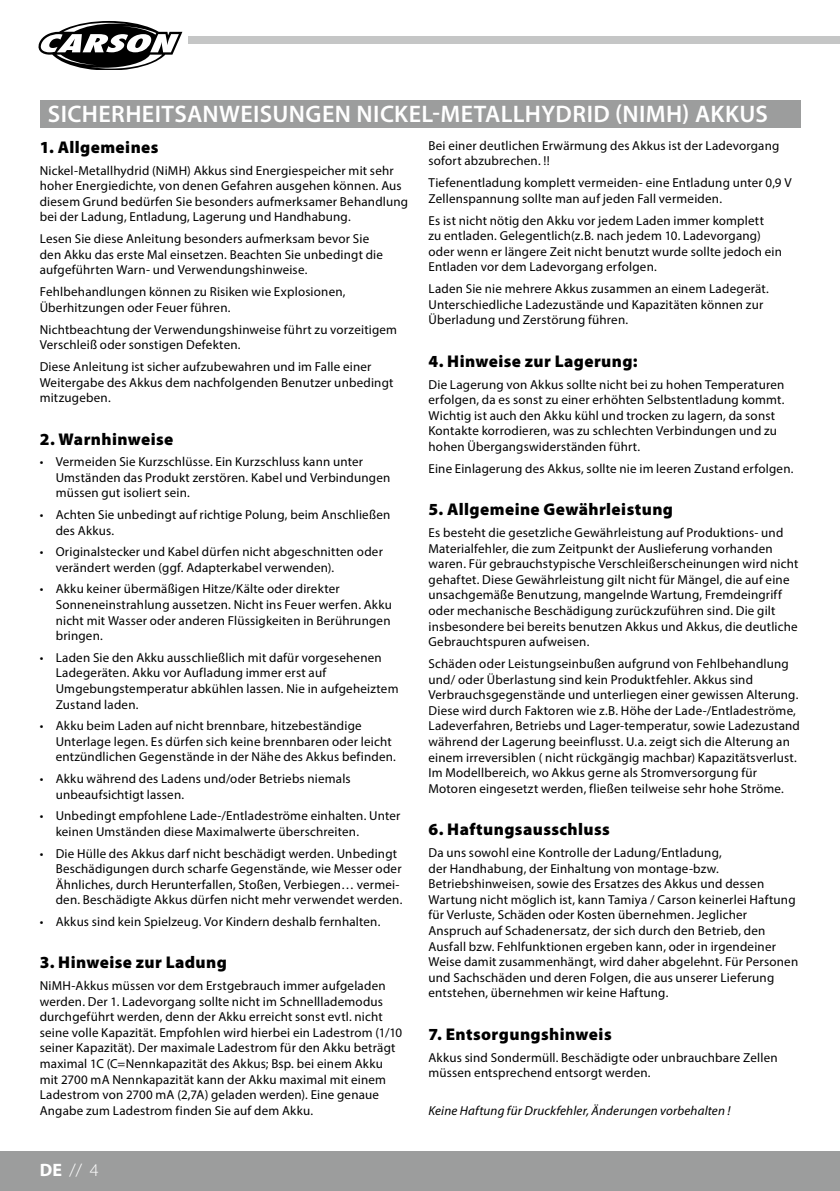
<style>
.page{position:relative;width:840px;height:1191px;background:#fff}
.page>*{position:absolute;margin:0;border:0;box-sizing:border-box;transform-origin:0 0}
.t1{font:600 24px "Myriad Pro";letter-spacing:.015em;color:#fff}
.t2{font:300 18px "Myriad Pro";color:#fff}
.t3{font:900 17px "Myriad Pro";letter-spacing:.025em;color:#000}
.t4{font:13px/15.6px "Myriad Pro";letter-spacing:.015em;color:#000}
.t5{font:italic 13px "Myriad Pro";letter-spacing:.015em;color:#000}
.s1{font-weight:700}
</style>
<div class="page">
<div style="left:0;top:1151px;width:839px;height:40px;background:#9c9d9d"></div>
<hr style="left:839px;top:1151px;width:1px;height:40px;background:#9c9d9d">
<div style="left:188px;top:36px;width:651px;height:8px;background:#c5c6c6"></div>
<svg style="left:38px;top:21px;width:145px;height:48px"></svg>
<div style="left:40px;top:100px;width:759px;height:28px;background:#9c9d9d"></div>
<h1 class="t1" style="left:48px;top:99px;width:721px">SICHERHEITSANWEISUNGEN NICKEL-METALLHYDRID (NIMH) AKKUS</h1>
<h3 class="t3" style="left:40px;top:136px;width:120px">1. Allgemeines</h3>
<p class="t4" style="left:40px;top:162px;width:370px">Nickel-Metallhydrid (NiMH) Akkus sind Energiespeicher mit sehr hoher Energiedichte, von denen Gefahren ausgehen können. Aus diesem Grund bedürfen Sie besonders aufmerksamer Behandlung bei der Ladung, Entladung, Lagerung und Handhabung.</p>
<p class="t4" style="left:40px;top:231px;width:344px">Lesen Sie diese Anleitung besonders aufmerksam bevor Sie den Akku das erste Mal einsetzen. Beachten Sie unbedingt die aufgeführten Warn- und Verwendungshinweise.</p>
<p class="t4" style="left:40px;top:284px;width:307px">Fehlbehandlungen können zu Risiken wie Explosionen,<br>Überhitzungen oder Feuer führen.</p>
<p class="t4" style="left:40px;top:321px;width:359px">Nichtbeachtung der Verwendungshinweise führt zu vorzeitigem<br>Verschleiß oder sonstigen Defekten.</p>
<p class="t4" style="left:40px;top:359px;width:355px">Diese Anleitung ist sicher aufzubewahren und im Falle einer<br>Weitergabe des Akkus dem nachfolgenden Benutzer unbedingt mitzugeben.</p>
<h3 class="t3" style="left:40px;top:427px;width:135px">2. Warnhinweise</h3>
<p class="t4" style="left:56px;top:454px;width:336px;text-indent:-16px">• Vermeiden Sie Kurzschlüsse. Ein Kurzschluss kann unter<br>Umständen das Produkt zerstören. Kabel und Verbindungen müssen gut isoliert sein.</p>
<p class="t4" style="left:56px;top:506px;width:336px;text-indent:-16px">• Achten Sie unbedingt auf richtige Polung, beim Anschließen des Akkus.</p>
<p class="t4" style="left:56px;top:544px;width:328px;text-indent:-16px">• Originalstecker und Kabel dürfen nicht abgeschnitten oder verändert werden (ggf. Adapterkabel verwenden).</p>
<p class="t4" style="left:56px;top:581px;width:337px;text-indent:-16px">• Akku keiner übermäßigen Hitze/Kälte oder direkter Sonneneinstrahlung aussetzen. Nicht ins Feuer werfen. Akku nicht mit Wasser oder anderen Flüssigkeiten in Berührungen bringen.</p>
<p class="t4" style="left:56px;top:649px;width:344px;text-indent:-16px">• Laden Sie den Akku ausschließlich mit dafür vorgesehenen Ladegeräten. Akku vor Aufladung immer erst auf Umgebungstemperatur abkühlen lassen. Nie in aufgeheiztem Zustand laden.</p>
<p class="t4" style="left:56px;top:718px;width:341px;text-indent:-16px">• Akku beim Laden auf nicht brennbare, hitzebeständige<br>Unterlage legen. Es dürfen sich keine brennbaren oder leicht entzündlichen Gegenstände in der Nähe des Akkus befinden.</p>
<p class="t4" style="left:56px;top:770px;width:296px;text-indent:-16px">• Akku während des Ladens und/oder Betriebs niemals unbeaufsichtigt lassen.</p>
<p class="t4" style="left:56px;top:808px;width:346px;text-indent:-16px">• Unbedingt empfohlene Lade-/Entladeströme einhalten. Unter keinen Umständen diese Maximalwerte überschreiten.</p>
<p class="t4" style="left:56px;top:845px;width:348px;text-indent:-16px">• Die Hülle des Akkus darf nicht beschädigt werden. Unbedingt Beschädigungen durch scharfe Gegenstände, wie Messer oder Ähnliches, durch Herunterfallen, Stoßen, Verbiegen… vermei&shy;den. Beschädigte Akkus dürfen nicht mehr verwendet werden.</p>
<p class="t4" style="left:40px;top:913px;width:342px">• Akkus sind kein Spielzeug. Vor Kindern deshalb fernhalten.</p>
<h3 class="t3" style="left:40px;top:951px;width:189px">3. Hinweise zur Ladung</h3>
<p class="t4" style="left:40px;top:977px;width:364px">NiMH-Akkus müssen vor dem Erstgebrauch immer aufgeladen werden. Der 1. Ladevorgang sollte nicht im Schnelllademodus durchgeführt werden, denn der Akku erreicht sonst evtl. nicht seine volle Kapazität. Empfohlen wird hierbei ein Ladestrom (1/10 seiner Kapazität). Der maximale Ladestrom für den Akku beträgt maximal 1C (C=Nennkapazität des Akkus; Bsp. bei einem Akku mit 2700 mA Nennkapazität kann der Akku maximal mit einem Ladestrom von 2700 mA (2,7A) geladen werden). Eine genaue Angabe zum Ladestrom finden Sie auf dem Akku.</p>
<h2 class="t2" style="left:40px;top:1159px;width:60px"><span class="s1">DE</span> // 4</h2>
<p class="t4" style="left:428px;top:137px;width:352px">Bei einer deutlichen Erwärmung des Akkus ist der Ladevorgang sofort abzubrechen. !!</p>
<p class="t4" style="left:428px;top:175px;width:364px">Tiefenentladung komplett vermeiden- eine Entladung unter 0,9 V<br>Zellenspannung sollte man auf jeden Fall vermeiden.</p>
<p class="t4" style="left:428px;top:212px;width:355px">Es ist nicht nötig den Akku vor jedem Laden immer komplett<br>zu entladen. Gelegentlich(z.B. nach jedem 10. Ladevorgang) oder wenn er längere Zeit nicht benutzt wurde sollte jedoch ein Entladen vor dem Ladevorgang erfolgen.</p>
<p class="t4" style="left:428px;top:281px;width:342px">Laden Sie nie mehrere Akkus zusammen an einem Ladegerät.<br>Unterschiedliche Ladezustände und Kapazitäten können zur<br>Überladung und Zerstörung führen.</p>
<h3 class="t3" style="left:428px;top:349px;width:210px">4. Hinweise zur Lagerung:</h3>
<p class="t4" style="left:428px;top:376px;width:357px">Die Lagerung von Akkus sollte nicht bei zu hohen Temperaturen erfolgen, da es sonst zu einer erhöhten Selbstentladung kommt.<br>Wichtig ist auch den Akku kühl und trocken zu lagern, da sonst Kontakte korrodieren, was zu schlechten Verbindungen und zu hohen Übergangswiderständen führt.</p>
<p class="t4" style="left:428px;top:460px;width:366px">Eine Einlagerung des Akkus, sollte nie im leeren Zustand erfolgen.</p>
<h3 class="t3" style="left:428px;top:498px;width:246px">5. Allgemeine Gewährleistung</h3>
<p class="t4" style="left:428px;top:524px;width:371px">Es besteht die gesetzliche Gewährleistung auf Produktions- und Materialfehler, die zum Zeitpunkt der Auslieferung vorhanden waren. Für gebrauchstypische Verschleißerscheinungen wird nicht gehaftet. Diese Gewährleistung gilt nicht für Mängel, die auf eine unsachgemäße Benutzung, mangelnde Wartung, Fremdeingriff oder mechanische Beschädigung zurückzuführen sind. Die gilt insbesondere bei bereits benutzen Akkus und Akkus, die deutliche Gebrauchtspuren aufweisen.</p>
<p class="t4" style="left:428px;top:655px;width:373px">Schäden oder Leistungseinbußen aufgrund von Fehlbehandlung und/ oder Überlastung sind kein Produktfehler. Akkus sind Verbrauchsgegenstände und unterliegen einer gewissen Alterung.<br>Diese wird durch Faktoren wie z.B. Höhe der Lade-/Entladeströme, Ladeverfahren, Betriebs und Lager-temperatur, sowie Ladezustand während der Lagerung beeinflusst. U.a. zeigt sich die Alterung an einem irreversiblen ( nicht rückgängig machbar) Kapazitätsverlust.<br>Im Modellbereich, wo Akkus gerne als Stromversorgung für Motoren eingesetzt werden, fließen teilweise sehr hohe Ströme.</p>
<h3 class="t3" style="left:428px;top:818px;width:183px">6. Haftungsausschluss</h3>
<p class="t4" style="left:428px;top:844px;width:371px">Da uns sowohl eine Kontrolle der Ladung/Entladung,<br>der Handhabung, der Einhaltung von montage-bzw.<br>Betriebshinweisen, sowie des Ersatzes des Akkus und dessen Wartung nicht möglich ist, kann Tamiya / Carson keinerlei Haftung für Verluste, Schäden oder Kosten übernehmen. Jeglicher Anspruch auf Schadenersatz, der sich durch den Betrieb, den Ausfall bzw. Fehlfunktionen ergeben kann, oder in irgendeiner Weise damit zusammenhängt, wird daher abgelehnt. Für Personen und Sachschäden und deren Folgen, die aus unserer Lieferung entstehen, übernehmen wir keine Haftung.</p>
<h3 class="t3" style="left:428px;top:1022px;width:184px">7. Entsorgungshinweis</h3>
<p class="t4" style="left:428px;top:1049px;width:350px">Akkus sind Sondermüll. Beschädigte oder unbrauchbare Zellen müssen entsprechend entsorgt werden.</p>
<p class="t5" style="left:428px;top:1102px;width:303px">Keine Haftung für Druckfehler, Änderungen vorbehalten !</p>
</div>
